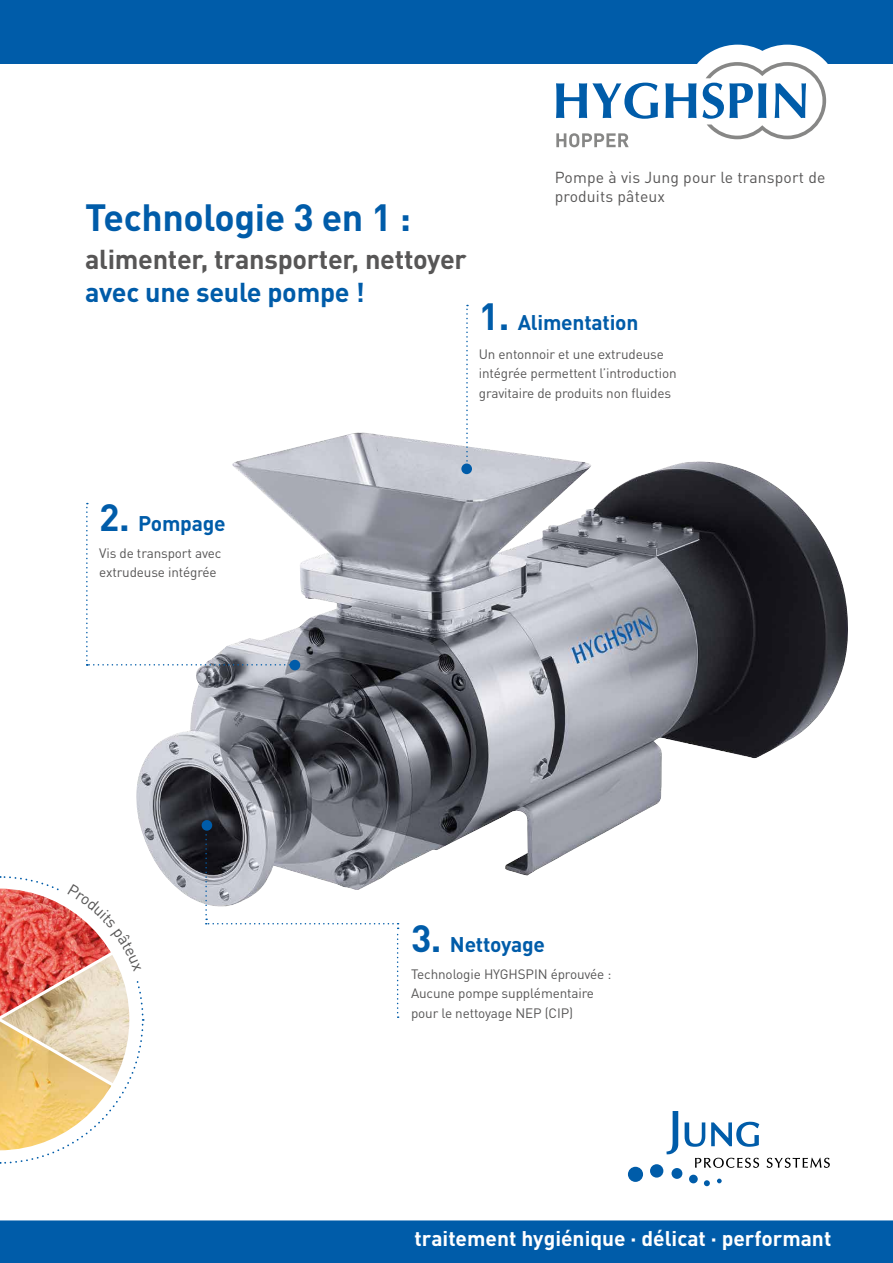
<style>
.page{position:relative;width:893px;height:1263px;background:#fff}
.page>*{position:absolute;margin:0;border:0;box-sizing:border-box;transform-origin:0 0}
.t1{font:700 37.5px "DIN";letter-spacing:-.01em;color:#005ca9}
.t2{font:700 27px "DIN";letter-spacing:-.01em;color:#575656}
.t3{font:700 27px "DIN";letter-spacing:-.01em;color:#005ca9}
.t4{font:700 21px "DIN";color:#fff}
.t5{font:700 21px "DIN";letter-spacing:-.01em;color:#005ca9}
.t6{font:15.75px/19.5px "DIN";letter-spacing:.01em;color:#575656}
.t7{font:13.5px/19.5px "DIN";letter-spacing:-.01em;color:#575656}
.s1{font-size:37.5px}
</style>
<div class="page">
<div style="left:0;top:0;width:893px;height:64px;background:#005ca9"></div>
<img style="left:136px;top:433px;width:712px;height:471px">
<svg style="left:466px;top:305px;width:2px;height:158px"></svg>
<svg style="left:86px;top:503px;width:209px;height:163px"></svg>
<div style="left:290px;top:660px;width:10px;height:10px;background:#005ca9;border-radius:50%"></div>
<div style="left:202px;top:820px;width:10px;height:11px;background:#005ca9;border-radius:50%"></div>
<div style="left:461px;top:463px;width:11px;height:11px;background:#005ca9;border-radius:50%"></div>
<div style="left:0;top:1220px;width:893px;height:43px;background:#005ca9"></div>
<svg style="left:717px;top:1178px;width:5px;height:5px"></svg>
<svg style="left:704px;top:1180px;width:6px;height:6px"></svg>
<div style="left:689px;top:1175px;width:9px;height:8px;background:#005ca9;border-radius:50%"></div>
<div style="left:671px;top:1168px;width:11px;height:11px;background:#005ca9;border-radius:50%"></div>
<div style="left:650px;top:1164px;width:13px;height:13px;background:#005ca9;border-radius:50%"></div>
<div style="left:628px;top:1167px;width:15px;height:15px;background:#005ca9;border-radius:50%"></div>
<svg style="left:666px;top:1111px;width:12px;height:43px"></svg>
<svg style="left:685px;top:1122px;width:20px;height:25px"></svg>
<svg style="left:711px;top:1121px;width:48px;height:26px"></svg>
<svg style="left:695px;top:1158px;width:64px;height:10px"></svg>
<svg style="left:767px;top:1158px;width:63px;height:10px"></svg>
<svg style="left:205px;top:828px;width:194px;height:190px"></svg>
<svg style="left:556px;top:133px;width:73px;height:14px"></svg>
<svg style="left:556px;top:83px;width:102px;height:36px"></svg>
<svg style="left:665px;top:45px;width:163px;height:95px"></svg>
<svg style="left:0;top:872px;width:156px;height:292px"></svg>
<h1 class="t1" style="left:85px;top:193px;width:328px">Technologie 3 en 1 :</h1>
<h2 class="t2" style="left:85px;top:241px;width:383px">alimenter, transporter, nettoyer</h2>
<h2 class="t3" style="left:85px;top:274px;width:281px">avec une seule pompe !</h2>
<p class="t6" style="left:555px;top:167px;width:272px">Pompe à vis Jung pour le transport de produits pâteux</p>
<h3 class="t5" style="left:479px;top:309px;width:161px"><span class="s1">1.</span> Alimentation</h3>
<p class="t7" style="left:479px;top:344px;width:199px">Un entonnoir et une extrudeuse intégrée permettent l’introduction gravitaire de produits non fluides</p>
<h3 class="t5" style="left:99px;top:509px;width:128px"><span class="s1">2.</span> Pompage</h3>
<p class="t7" style="left:99px;top:543px;width:124px">Vis de transport avec extrudeuse intégrée</p>
<h3 class="t5" style="left:411px;top:930px;width:136px"><span class="s1">3.</span> Nettoyage</h3>
<p class="t7" style="left:411px;top:964px;width:202px">Technologie HYGHSPIN éprouvée :<br>Aucune pompe supplémentaire pour le nettoyage NEP (CIP)</p>
<h3 class="t4" style="left:415px;top:1225px;width:418px">traitement hygiénique · délicat · performant</h3>
</div>
